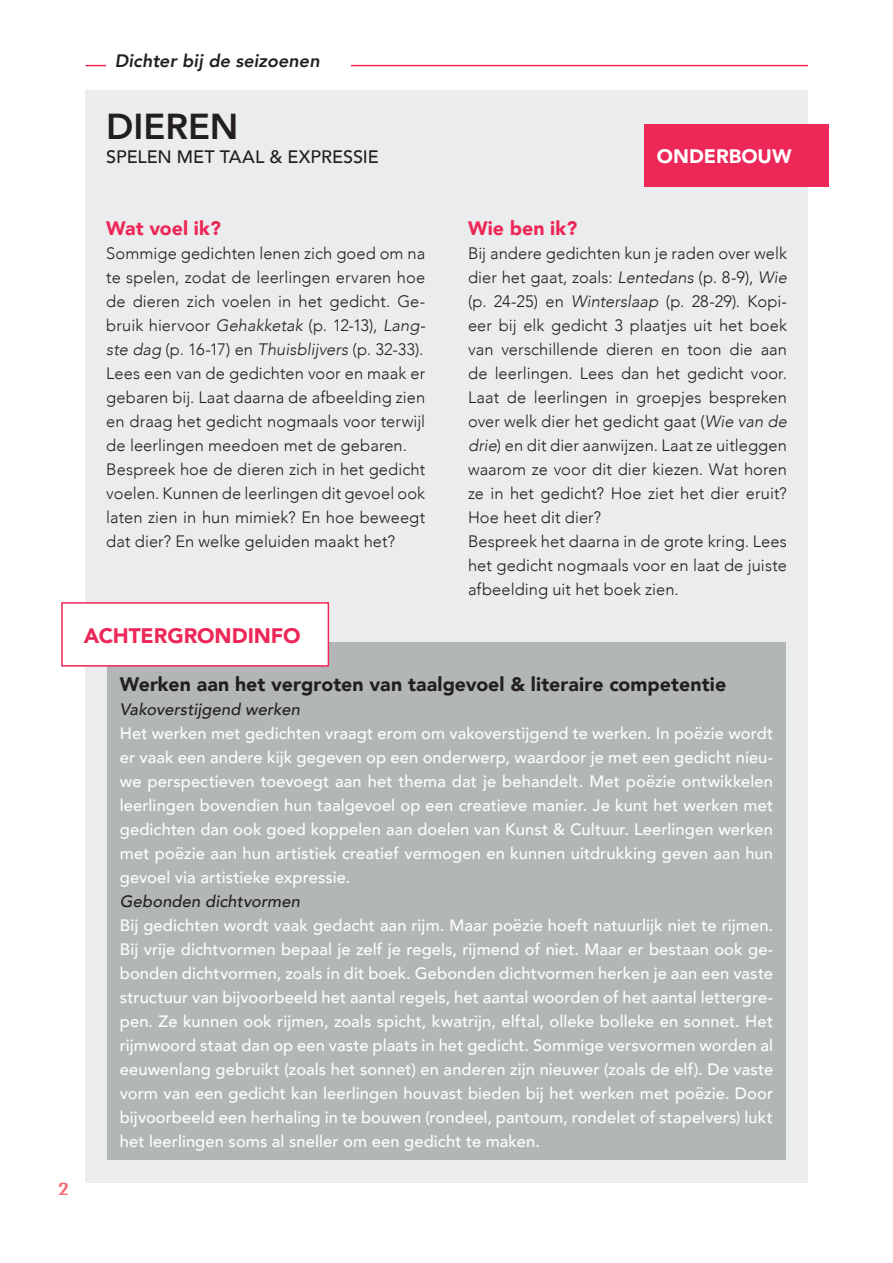
<style>
.page{position:relative;width:893px;height:1263px;background:#fff}
.page>*{position:absolute;margin:0;border:0;box-sizing:border-box;transform-origin:0 0}
.t1{font:800 36px "Avenir";color:#231f20}
.t2{font:900 21px "Avenir";letter-spacing:-.005em;color:#ed2757}
.t3{font:900 19.5px "Avenir";letter-spacing:.005em;color:#231f20}
.t4{font:900 19.5px "Avenir";letter-spacing:.005em;color:#ed2757}
.t5{font:900 19.5px "Avenir";color:#fff}
.t6{font:500 18px "Avenir";letter-spacing:-.005em;color:#231f20}
.t7{font:italic 800 18px "Avenir";letter-spacing:.005em;color:#231f20}
.t8{font:500 16.5px/24px "Avenir";letter-spacing:.005em;color:#fff;text-align:justify}
.t9{font:300 16.5px/24px "Avenir";letter-spacing:.005em;color:#231f20}
.t10{font:italic 500 16.5px "Avenir";letter-spacing:.01em;color:#231f20}
.t11{font:500 condensed 16.2px "Futura";color:#f16d76;scale:1.67 1}
.s1{font-style:italic}
</style>
<div class="page">
<div style="left:85px;top:90px;width:723px;height:1092px;background:#ebeced"></div>
<hr style="left:86px;top:65px;width:722px;height:1px;background:#ed2757">
<div style="left:106px;top:49px;width:245px;height:36px;background:#fff"></div>
<div style="left:107px;top:643px;width:679px;height:517px;background:#b2b6b7"></div>
<div style="left:644px;top:124px;width:185px;height:63px;background:#ed2757"></div>
<div style="left:62px;top:603px;width:266px;height:63px;background:#fff"></div>
<div style="left:61px;top:602px;width:268px;height:65px;border:2px solid #ed2757"></div>
<p class="t7" style="left:115px;top:50px;width:206px">Dichter bij de seizoenen</p>
<h1 class="t1" style="left:106px;top:98px;width:134px">DIEREN</h1>
<p class="t6" style="left:106px;top:141px;width:274px">SPELEN MET TAAL &amp; EXPRESSIE</p>
<p class="t5" style="left:657px;top:139px;width:136px">ONDERBOUW</p>
<p class="t11" style="left:58px;top:1178px;width:8px">2</p>
<p class="t4" style="left:106px;top:211px;width:116px">Wat voel ik?</p>
<p class="t9" style="left:106px;top:241px;width:320px">Sommige gedichten lenen zich goed om na te spelen, zodat de leerlingen ervaren hoe de dieren zich voelen in het gedicht. Ge&shy;bruik hiervoor <span class="s1">Gehakketak</span> (p. 12-13), <span class="s1">Lang&shy;ste dag</span> (p. 16-17) en <span class="s1">Thuisblijvers</span> (p. 32-33).<br>Lees een van de gedichten voor en maak er gebaren bij. Laat daarna de afbeelding zien en draag het gedicht nogmaals voor terwijl de leerlingen meedoen met de gebaren.<br>Bespreek hoe de dieren zich in het gedicht voelen. Kunnen de leerlingen dit gevoel ook laten zien in hun mimiek? En hoe beweegt dat dier? En welke geluiden maakt het?</p>
<p class="t2" style="left:84px;top:617px;width:218px">ACHTERGRONDINFO</p>
<p class="t4" style="left:468px;top:211px;width:111px">Wie ben ik?</p>
<p class="t9" style="left:468px;top:241px;width:320px">Bij andere gedichten kun je raden over welk dier het gaat, zoals: <span class="s1">Lentedans</span> (p. 8-9), <span class="s1">Wie </span>(p. 24-25) en <span class="s1">Winterslaap</span> (p. 28-29). Kopi&shy;eer bij elk gedicht 3 plaatjes uit het boek van verschillende dieren en toon die aan de leerlingen. Lees dan het gedicht voor.<br>Laat de leerlingen in groepjes bespreken over welk dier het gedicht gaat (<span class="s1">Wie van de drie</span>) en dit dier aanwijzen. Laat ze uitleggen waarom ze voor dit dier kiezen. Wat horen ze in het gedicht? Hoe ziet het dier eruit?<br>Hoe heet dit dier?<br>Bespreek het daarna in de grote kring. Lees het gedicht nogmaals voor en laat de juiste afbeelding uit het boek zien.</p>
<p class="t3" style="left:120px;top:667px;width:608px">Werken aan het vergroten van taalgevoel &amp; literaire competentie</p>
<p class="t10" style="left:120px;top:699px;width:182px">Vakoverstijgend werken</p>
<p class="t8" style="left:120px;top:720px;width:655px">Het werken met gedichten vraagt erom om vakoverstijgend te werken. In poëzie wordt er vaak een andere kijk gegeven op een onderwerp, waardoor je met een gedicht nieu&shy;we perspectieven toevoegt aan het thema dat je behandelt. Met poëzie ontwikkelen leerlingen bovendien hun taalgevoel op een creatieve manier. Je kunt het werken met gedichten dan ook goed koppelen aan doelen van Kunst &amp; Cultuur. Leerlingen werken met poëzie aan hun artistiek creatief vermogen en kunnen uitdrukking geven aan hun gevoel via artistieke expressie.</p>
<p class="t10" style="left:120px;top:891px;width:182px">Gebonden dichtvormen</p>
<p class="t8" style="left:120px;top:912px;width:655px">Bij gedichten wordt vaak gedacht aan rijm. Maar poëzie hoeft natuurlijk niet te rijmen.<br>Bij vrije dichtvormen bepaal je zelf je regels, rijmend of niet. Maar er bestaan ook ge&shy;bonden dichtvormen, zoals in dit boek. Gebonden dichtvormen herken je aan een vaste structuur van bijvoorbeeld het aantal regels, het aantal woorden of het aantal lettergre&shy;pen. Ze kunnen ook rijmen, zoals spicht, kwatrijn, elftal, olleke bolleke en sonnet. Het rijmwoord staat dan op een vaste plaats in het gedicht. Sommige versvormen worden al eeuwenlang gebruikt (zoals het sonnet) en anderen zijn nieuwer (zoals de elf). De vaste vorm van een gedicht kan leerlingen houvast bieden bij het werken met poëzie. Door bijvoorbeeld een herhaling in te bouwen (rondeel, pantoum, rondelet of stapelvers) lukt het leerlingen soms al sneller om een gedicht te maken.</p>
</div>
